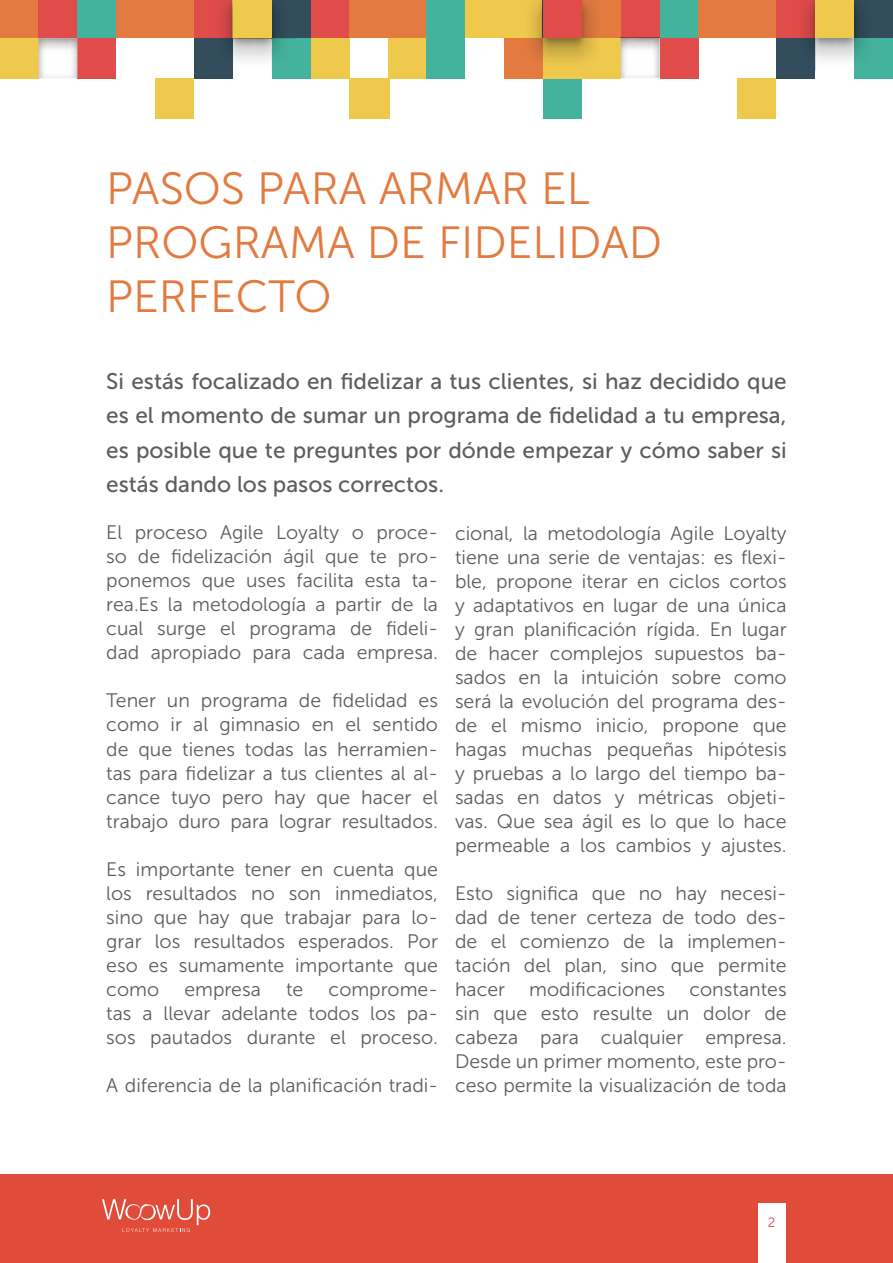
<style>
.page{position:relative;width:893px;height:1263px;background:#fff}
.page>*{position:absolute;margin:0;border:0;box-sizing:border-box;transform-origin:0 0}
.t1{font:45px/54px "Museo Sans 300";color:#e37a3f}
.t2{font:22.5px/34.5px "Museo Sans 500";color:#5e5c5c;text-align:justify}
.t3{font:19.5px/24px "Museo Sans 300";color:#5e5c5c;text-align:justify}
.t4{font:13.5px "Museo Sans 300";color:#e04c4a}
</style>
<div class="page">
<div style="left:0;top:0;width:39px;height:38px;background:#e37a3f"></div>
<div style="left:39px;top:0;width:38px;height:38px;background:#e04c4a"></div>
<div style="left:77px;top:0;width:39px;height:38px;background:#44b39d"></div>
<div style="left:116px;top:0;width:39px;height:38px;background:#e37a3f"></div>
<div style="left:155px;top:0;width:39px;height:38px;background:#e37a3f"></div>
<div style="left:194px;top:0;width:39px;height:38px;background:#e04c4a"></div>
<div style="left:272px;top:0;width:39px;height:38px;background:#334d5c"></div>
<div style="left:311px;top:0;width:39px;height:38px;background:#e04c4a"></div>
<div style="left:350px;top:0;width:40px;height:38px;background:#e37a3f"></div>
<div style="left:0;top:38px;width:39px;height:40px;background:#efc94c"></div>
<div style="left:77px;top:38px;width:39px;height:40px;background:#e04c4a"></div>
<div style="left:194px;top:38px;width:39px;height:40px;background:#334d5c"></div>
<div style="left:155px;top:78px;width:39px;height:40px;background:#efc94c"></div>
<div style="left:272px;top:38px;width:39px;height:40px;background:#44b39d"></div>
<div style="left:311px;top:38px;width:39px;height:40px;background:#efc94c"></div>
<div style="left:350px;top:78px;width:40px;height:40px;background:#efc94c"></div>
<img style="left:233px;top:56px;width:39px;height:15px">
<img style="left:221px;top:0;width:56px;height:56px">
<img style="left:221px;top:38px;width:12px;height:18px">
<img style="left:272px;top:38px;width:15px;height:18px">
<div style="left:233px;top:0;width:39px;height:38px;background:#efc94c"></div>
<img style="left:39px;top:38px;width:38px;height:40px">
<div style="left:389px;top:0;width:37px;height:38px;background:#e37a3f"></div>
<div style="left:426px;top:0;width:39px;height:38px;background:#44b39d"></div>
<div style="left:465px;top:0;width:39px;height:38px;background:#efc94c"></div>
<div style="left:504px;top:0;width:39px;height:38px;background:#efc94c"></div>
<div style="left:582px;top:0;width:39px;height:38px;background:#e37a3f"></div>
<div style="left:621px;top:0;width:39px;height:38px;background:#e04c4a"></div>
<div style="left:660px;top:0;width:38px;height:38px;background:#44b39d"></div>
<div style="left:698px;top:0;width:39px;height:38px;background:#e37a3f"></div>
<div style="left:737px;top:0;width:39px;height:38px;background:#e37a3f"></div>
<div style="left:776px;top:0;width:39px;height:38px;background:#e04c4a"></div>
<div style="left:854px;top:0;width:39px;height:38px;background:#334d5c"></div>
<div style="left:389px;top:38px;width:37px;height:40px;background:#efc94c"></div>
<div style="left:426px;top:38px;width:39px;height:40px;background:#44b39d"></div>
<div style="left:543px;top:78px;width:39px;height:40px;background:#44b39d"></div>
<div style="left:504px;top:38px;width:39px;height:40px;background:#e37a3f"></div>
<div style="left:543px;top:38px;width:39px;height:40px;background:#efc94c"></div>
<div style="left:582px;top:38px;width:39px;height:40px;background:#efc94c"></div>
<div style="left:660px;top:38px;width:38px;height:40px;background:#e04c4a"></div>
<div style="left:776px;top:38px;width:39px;height:40px;background:#334d5c"></div>
<div style="left:737px;top:78px;width:39px;height:40px;background:#efc94c"></div>
<div style="left:854px;top:38px;width:39px;height:40px;background:#44b39d"></div>
<img style="left:815px;top:56px;width:39px;height:15px">
<img style="left:802px;top:0;width:58px;height:56px">
<img style="left:802px;top:38px;width:13px;height:18px">
<img style="left:854px;top:38px;width:11px;height:18px">
<img style="left:530px;top:0;width:65px;height:38px">
<img style="left:531px;top:38px;width:64px;height:19px">
<div style="left:543px;top:0;width:39px;height:38px;background:#e04c4a"></div>
<div style="left:815px;top:0;width:39px;height:38px;background:#efc94c"></div>
<img style="left:622px;top:39px;width:38px;height:39px">
<img style="left:621px;top:38px;width:39px;height:1px">
<img style="left:621px;top:38px;width:1px;height:40px">
<div style="left:0;top:1174px;width:893px;height:89px;background:#e14c3a"></div>
<svg style="left:102px;top:1199px;width:108px;height:33px"></svg>
<div style="left:758px;top:1203px;width:27px;height:60px;background:#fff"></div>
<h1 class="t1" style="left:106px;top:162px;width:557px">PASOS PARA ARMAR EL<br>PROGRAMA DE FIDELIDAD<br>PERFECTO</h1>
<p class="t2" style="left:106px;top:364px;width:682px">Si estás focalizado en fidelizar a tus clientes, si haz decidido que es el momento de sumar un programa de fidelidad a tu empresa, es posible que te preguntes por dónde empezar y cómo saber si estás dando los pasos correctos.</p>
<p class="t3" style="left:106px;top:521px;width:333px">El proceso Agile Loyalty o proce&shy;so de fidelización ágil que te pro&shy;ponemos que uses facilita esta ta&shy;rea.Es la metodología a partir de la cual surge el programa de fideli&shy;dad apropiado para cada empresa.</p>
<p class="t3" style="left:106px;top:689px;width:333px">Tener un programa de fidelidad es como ir al gimnasio en el sentido de que tienes todas las herramien&shy;tas para fidelizar a tus clientes al al&shy;cance tuyo pero hay que hacer el trabajo duro para lograr resultados.</p>
<p class="t3" style="left:106px;top:857px;width:333px">Es importante tener en cuenta que los resultados no son inmediatos, sino que hay que trabajar para lo&shy;grar los resultados esperados. Por eso es sumamente importante que como</p>
<p class="t3" style="left:455px;top:521px;width:333px">cional, la metodología Agile Loyalty tiene una serie de ventajas: es flexi&shy;ble, propone iterar en ciclos cortos y adaptativos en lugar de una única y gran planificación rígida. En lugar de hacer complejos supuestos ba&shy;sados en la intuición sobre como será la evolución del programa des&shy;de el mismo inicio, propone que hagas muchas pequeñas hipótesis y pruebas a lo largo del tiempo ba&shy;sadas en datos y métricas objeti&shy;vas. Que sea ágil es lo que lo hace permeable a los cambios y ajustes.</p>
<p class="t3" style="left:455px;top:881px;width:333px">Esto significa que no hay necesi&shy;dad de tener certeza de todo des&shy;de el comienzo de la implemen&shy;tación del plan, sino que permite hacer modificaciones constantes sin que esto resulte un dolor de cabeza para cualquier empresa.<br>Desde un primer momento, este pro&shy;ceso permite la visualización de toda</p>
<p class="t3" style="left:184px;top:977px;width:78px">empresa</p>
<p class="t3" style="left:286px;top:977px;width:19px">te</p>
<p class="t3" style="left:106px;top:977px;width:333px;text-indent:222px">comprome&shy;tas a llevar adelante todos los pa&shy;sos pautados durante el proceso.</p>
<p class="t3" style="left:106px;top:1073px;width:333px">A diferencia de la planificación tradi-</p>
<p class="t4" style="left:768px;top:1215px;width:9px">2</p>
</div>
